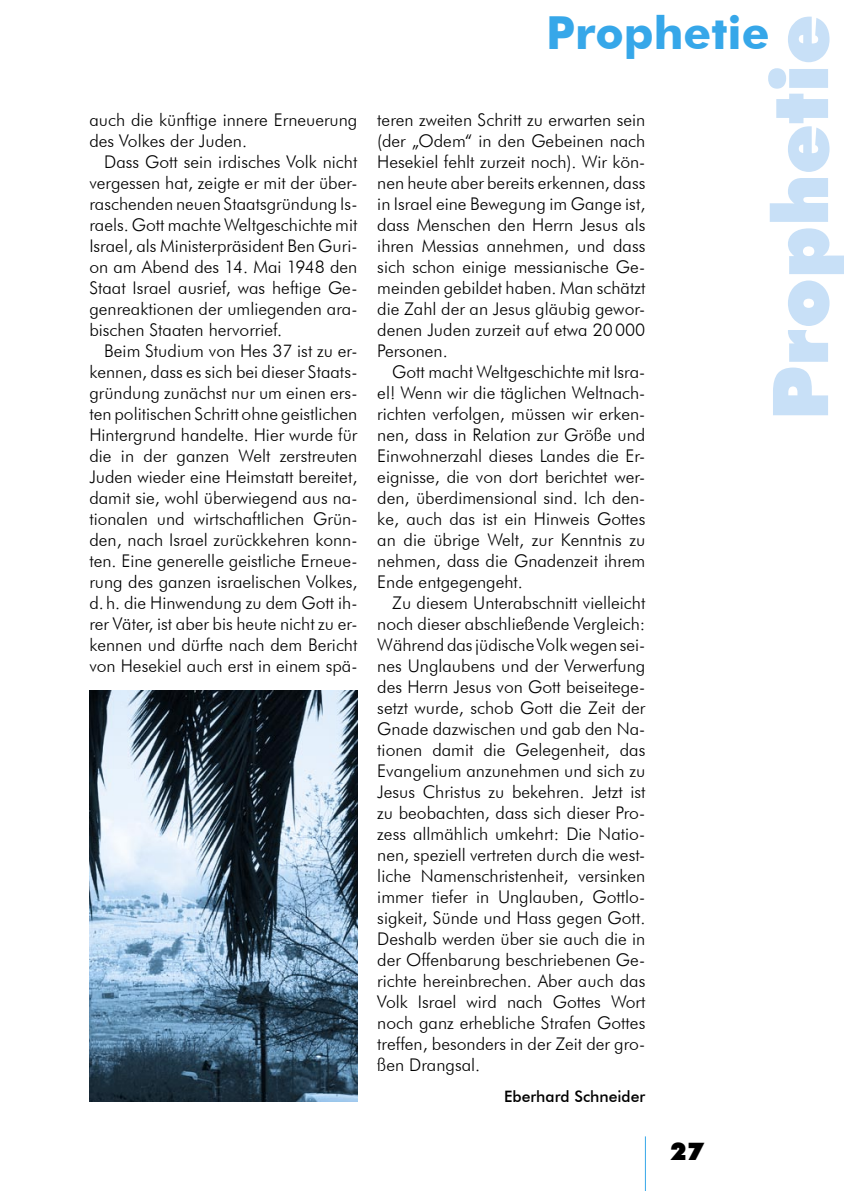
<style>
.page{position:relative;width:844px;height:1191px;background:#fff}
.page>*{position:absolute;margin:0;border:0;box-sizing:border-box;transform-origin:0 0}
.t1{font:900 77px "Futura BT";color:#c8e0f7}
.t2{font:700 45.5px "Futura BT";color:#36a7e9}
.t3{font:900 24.5px "Futura BT";color:#000}
.Fließtext{font:300 17.5px/21px "Futura BT";color:#000;text-align:justify}
.Autor{font:500 15.75px "Futura BT";color:#000}
</style>
<div class="page">
<hr style="left:644px;top:1136px;width:1px;height:55px;background:#36a7e9">
<img style="left:89px;top:690px;width:268px;height:411px">
<p class="Fließtext" style="left:89px;top:109px;width:269px">auch die künftige innere Erneuerung des Volkes der Juden.</p>
<p class="Fließtext" style="left:89px;top:151px;width:269px;text-indent:15px">Dass Gott sein irdisches Volk nicht vergessen hat, zeigte er mit der über&shy;raschenden neuen Staatsgründung Is&shy;raels. Gott machte Weltgeschichte mit Israel, als Ministerpräsident Ben Guri&shy;on am Abend des 14. Mai 1948 den Staat Israel ausrief, was heftige Ge&shy;genreaktionen der umliegenden ara&shy;bischen Staaten hervorrief.</p>
<p class="Fließtext" style="left:89px;top:340px;width:269px;text-indent:15px">Beim Studium von Hes 37 ist zu er&shy;kennen, dass es sich bei dieser Staats&shy;gründung zunächst nur um einen ers&shy;ten politischen Schritt ohne geistlichen Hintergrund handelte. Hier wurde für die in der ganzen Welt zerstreuten Juden wieder eine Heimstatt bereitet, damit sie, wohl überwiegend aus na&shy;tionalen und wirtschaftlichen Grün&shy;den, nach Israel zurückkehren konn&shy;ten. Eine generelle geistliche Erneue&shy;rung des ganzen israelischen Volkes, d. h. die Hinwendung zu dem Gott ih&shy;rer Väter, ist aber bis heute nicht zu er&shy;kennen und dürfte nach dem Bericht von Hesekiel auch erst in einem spä-</p>
<h2 class="t2" style="left:546px;top:6px;width:225px">Prophetie</h2>
<h1 class="t1" style="left:753px;top:420px;width:407px;rotate:-90deg">Prophetie</h1>
<p class="Fließtext" style="left:377px;top:109px;width:269px">teren zweiten Schritt zu erwarten sein (der „Odem“ in den Gebeinen nach Hesekiel fehlt zurzeit noch). Wir kön&shy;nen heute aber bereits erkennen, dass in Israel eine Bewegung im Gange ist, dass Menschen den Herrn Jesus als ihren Messias annehmen, und dass sich schon einige messianische Ge&shy;meinden gebildet haben. Man schätzt die Zahl der an Jesus gläubig gewor&shy;denen Juden zurzeit auf etwa 20 000<br>Personen.</p>
<p class="Fließtext" style="left:377px;top:361px;width:269px;text-indent:15px">Gott macht Weltgeschichte mit Isra&shy;el! Wenn wir die täglichen Weltnach&shy;richten verfolgen, müssen wir erken&shy;nen, dass in Relation zur Größe und Einwohnerzahl dieses Landes die Er&shy;eignisse, die von dort berichtet wer&shy;den, überdimensional sind. Ich den&shy;ke, auch das ist ein Hinweis Gottes an die übrige Welt, zur Kenntnis zu nehmen, dass die Gnadenzeit ihrem Ende entgegengeht.</p>
<p class="Fließtext" style="left:377px;top:592px;width:269px;text-indent:15px">Zu diesem Unterabschnitt vielleicht noch dieser abschließende Vergleich:<br>Während das jüdische Volk wegen sei&shy;nes Unglaubens und der Verwerfung des Herrn Jesus von Gott beiseitege&shy;setzt wurde, schob Gott die Zeit der Gnade dazwischen und gab den Na&shy;tionen damit die Gelegenheit, das Evangelium anzunehmen und sich zu Jesus Christus zu bekehren. Jetzt ist zu beobachten, dass sich dieser Pro&shy;zess allmählich umkehrt: Die Natio&shy;nen, speziell vertreten durch die west&shy;liche Namenschristenheit, versinken immer tiefer in Unglauben, Gottlo&shy;sigkeit, Sünde und Hass gegen Gott.<br>Deshalb werden über sie auch die in der Offenbarung beschriebenen Ge&shy;richte hereinbrechen. Aber auch das Volk Israel wird nach Gottes Wort noch ganz erhebliche Strafen Gottes treffen, besonders in der Zeit der gro&shy;ßen Drangsal.</p>
<p class="Autor" style="left:504px;top:1086px;width:143px">Eberhard Schneider</p>
<h3 class="t3" style="left:670px;top:1136px;width:35px">27</h3>
</div>
